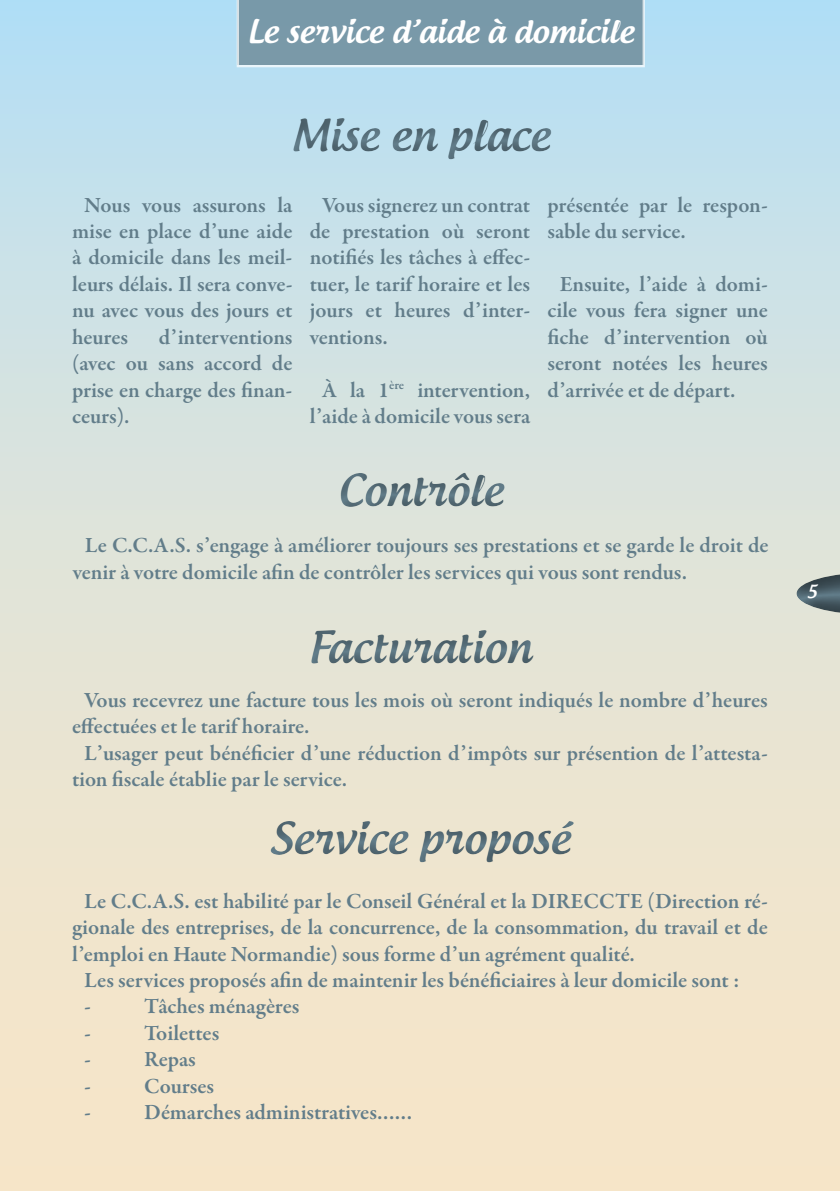
<style>
.page{position:relative;width:840px;height:1191px;background:#fff}
.page>*{position:absolute;margin:0;border:0;box-sizing:border-box;transform-origin:0 0}
.t1{font:500 42px "Androgyne";color:#627d8a}
.t2{font:500 31px "Androgyne";color:#fff}
.t3{font:600 22px/26.4px "Garamond Premr Pro";color:#627d8a;text-align:justify}
.t4{font:500 17.2px "Androgyne";color:#fff}
</style>
<div class="page">
<div style="left:0;top:0;width:839px;height:1191px;background:linear-gradient(to bottom,#bae0f2,#ffe6c3)"></div>
<div style="left:793px;top:572px;width:46px;height:45px;background:#000;opacity:.5"></div>
<div style="left:236px;top:0;width:408px;height:67px;background:#7999a9"></div>
<div style="left:273px;top:93px;width:298px;height:91px;background:#000;opacity:.5"></div>
<div style="left:320px;top:463px;width:204px;height:54px;background:#000;opacity:.5"></div>
<div style="left:291px;top:620px;width:261px;height:54px;background:#000;opacity:.5"></div>
<div style="left:251px;top:811px;width:342px;height:67px;background:#000;opacity:.5"></div>
<h2 class="t2" style="left:247px;top:11px;width:388px">Le service d’aide à domicile</h2>
<h1 class="t1" style="left:291px;top:108px;width:260px">Mise en place</h1>
<p class="t3" style="left:72px;top:192px;width:222px;text-indent:12px">Nous vous assurons la mise en place d’une aide à domicile dans les meil&shy;leurs délais. Il sera conve&shy;nu avec vous des jours et heures</p>
<p class="t3" style="left:72px;top:324px;width:222px;text-indent:87px">d’interventions (avec ou sans accord de prise en charge des finan&shy;ceurs).</p>
<p class="t3" style="left:309px;top:192px;width:222px;text-indent:12px">Vous signerez un contrat de prestation où seront notifiés les tâches à effec&shy;tuer, le tarif horaire et les jours et heures d’inter&shy;ventions.</p>
<p class="t3" style="left:309px;top:377px;width:222px;text-align:center">À la 1<sup>ère</sup> intervention, l’aide à domicile vous sera</p>
<p class="t3" style="left:547px;top:192px;width:222px">présentée par le respon&shy;sable du service.</p>
<p class="t3" style="left:547px;top:271px;width:222px;text-indent:12px">Ensuite, l’aide à domi&shy;cile vous fera signer une fiche d’intervention où seront notées les heures d’arrivée et de départ.</p>
<h1 class="t1" style="left:337px;top:464px;width:167px">Contrôle</h1>
<p class="t3" style="left:73px;top:532px;width:697px;text-indent:12px">Le C.C.A.S. s’engage à améliorer toujours ses prestations et se garde le droit de venir à votre domicile afin de contrôler les services qui vous sont rendus.</p>
<h1 class="t1" style="left:308px;top:620px;width:224px">Facturation</h1>
<p class="t3" style="left:84px;top:687px;width:684px">Vous recevrez une facture tous les mois où seront indiqués le nombre d’heures</p>
<p class="t3" style="left:72px;top:713px;width:239px">effectuées et le tarif horaire.</p>
<p class="t3" style="left:84px;top:740px;width:684px">L’usager peut bénéficier d’une réduction d’impôts sur présention de l’attesta-</p>
<p class="t3" style="left:72px;top:766px;width:276px">tion fiscale établie par le service.</p>
<h1 class="t1" style="left:269px;top:811px;width:302px">Service proposé</h1>
<p class="t3" style="left:84px;top:888px;width:684px">Le C.C.A.S. est habilité par le Conseil Général et la DIRECCTE (Direction ré-</p>
<p class="t3" style="left:72px;top:914px;width:697px">gionale des entreprises, de la concurrence, de la consommation, du travail et de</p>
<p class="t3" style="left:72px;top:941px;width:564px">l’emploi en Haute Normandie) sous forme d’un agrément qualité.</p>
<p class="t3" style="left:84px;top:967px;width:656px">Les services proposés afin de maintenir les bénéficiaires à leur domicile sont :</p>
<p class="t3" style="left:84px;top:993px;width:8px">-</p>
<p class="t3" style="left:144px;top:993px;width:157px">Tâches ménagères</p>
<p class="t3" style="left:84px;top:1020px;width:8px">-</p>
<p class="t3" style="left:144px;top:1020px;width:77px">Toilettes</p>
<p class="t3" style="left:84px;top:1046px;width:8px">-</p>
<p class="t3" style="left:144px;top:1046px;width:53px">Repas</p>
<p class="t3" style="left:84px;top:1073px;width:8px">-</p>
<p class="t3" style="left:144px;top:1073px;width:71px">Courses</p>
<p class="t3" style="left:84px;top:1099px;width:8px">-</p>
<p class="t3" style="left:144px;top:1099px;width:270px">Démarches administratives……</p>
<p class="t4" style="left:806px;top:581px;width:12px">5</p>
</div>
